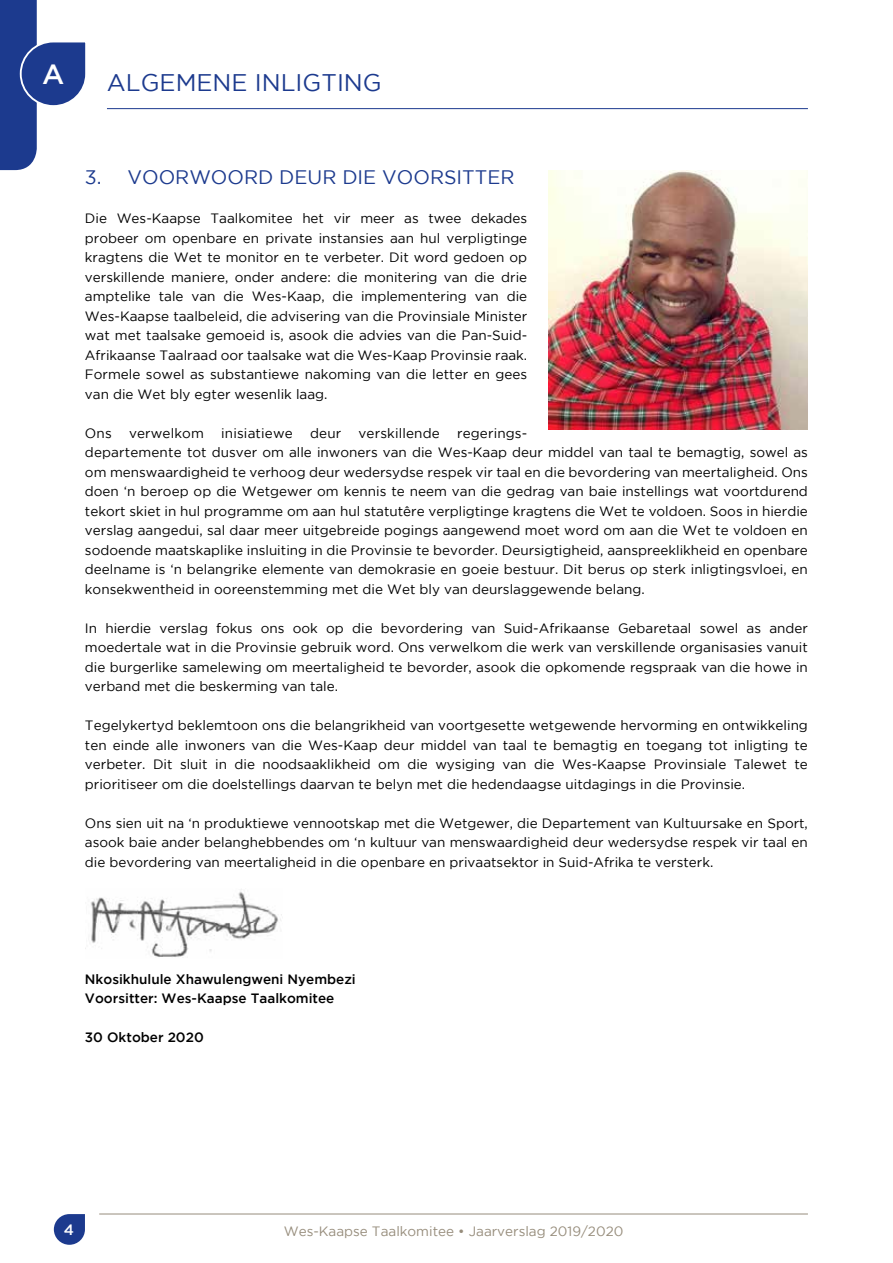
<style>
.page{position:relative;width:893px;height:1263px;background:#fff}
.page>*{position:absolute;margin:0;border:0;box-sizing:border-box;transform-origin:0 0}
.t1{font:500 27.75px "Gotham";color:#fff}
.t2{font:24px "Gotham";color:#1c3a8e}
.t3{font:19.5px "Gotham";color:#1c3a8e}
.t4{font:500 15px "Gotham";color:#fff}
.t5{font:13.5px/19.5px "Gotham";color:#000;text-align:justify}
.t6{font:500 13.5px/19.5px "Gotham";color:#000}
.t7{font:13.5px "Gotham";color:#978d7c}
</style>
<div class="page">
<svg style="left:54px;top:1214px;width:31px;height:31px"></svg>
<hr style="left:99px;top:1213px;width:709px;height:1px;background:#978d7c">
<hr style="left:107px;top:108px;width:701px;height:1px;background:#1c3a8e">
<svg style="left:0;top:0;width:86px;height:170px"></svg>
<img style="left:549px;top:170px;width:259px;height:259px">
<img style="left:85px;top:889px;width:197px;height:68px">
<h1 class="t1" style="left:42px;top:58px;width:24px">A</h1>
<h2 class="t2" style="left:107px;top:69px;width:276px">ALGEMENE INLIGTING</h2>
<h3 class="t3" style="left:85px;top:167px;width:431px">3. VOORWOORD DEUR DIE VOORSITTER</h3>
<p class="t5" style="left:85px;top:209px;width:444px">Die Wes-Kaapse Taalkomitee het vir meer as twee dekades probeer om openbare en private instansies aan hul verpligtinge kragtens die Wet te monitor en te verbeter. Dit word gedoen op verskillende maniere, onder andere: die monitering van die drie amptelike tale van die Wes-Kaap, die implementering van die Wes-Kaapse taalbeleid, die advisering van die Provinsiale Minister wat met taalsake gemoeid is, asook die advies van die Pan-Suid-Afrikaanse Taalraad oor taalsake wat die Wes-Kaap Provinsie raak.<br>Formele sowel as substantiewe nakoming van die letter en gees van die Wet bly egter wesenlik laag.</p>
<p class="t5" style="left:85px;top:423px;width:28px">Ons</p>
<p class="t5" style="left:129px;top:423px;width:76px">verwelkom</p>
<p class="t5" style="left:221px;top:423px;width:73px">inisiatiewe</p>
<p class="t5" style="left:310px;top:423px;width:33px">deur</p>
<p class="t5" style="left:359px;top:423px;width:83px">verskillende</p>
<p class="t5" style="left:85px;top:423px;width:724px;text-align:left;text-indent:372px">regerings-<br>departemente tot dusver om alle inwoners van die Wes-Kaap deur middel van taal te bemagtig, sowel as om menswaardigheid te verhoog deur wedersydse respek vir taal en die bevordering van meertaligheid. Ons doen ‘n beroep op die Wetgewer om kennis te neem van die gedrag van baie instellings wat voortdurend tekort skiet in hul programme om aan hul statutêre verpligtinge kragtens die Wet te voldoen. Soos in hierdie verslag aangedui, sal daar meer uitgebreide pogings aangewend moet word om aan die Wet te voldoen en sodoende maatskaplike insluiting in die Provinsie te bevorder. Deursigtigheid, aanspreeklikheid en openbare deelname is ‘n belangrike elemente van demokrasie en goeie bestuur. Dit berus op sterk inligtingsvloei, en konsekwentheid in ooreenstemming met die Wet bly van deurslaggewende belang.</p>
<p class="t5" style="left:85px;top:618px;width:724px">In hierdie verslag fokus ons ook op die bevordering van Suid-Afrikaanse Gebaretaal sowel as ander moedertale wat in die Provinsie gebruik word. Ons verwelkom die werk van verskillende organisasies vanuit die burgerlike samelewing om meertaligheid te bevorder, asook die opkomende regspraak van die howe in verband met die beskerming van tale.</p>
<p class="t5" style="left:85px;top:715px;width:724px">Tegelykertyd beklemtoon ons die belangrikheid van voortgesette wetgewende hervorming en ontwikkeling ten einde alle inwoners van die Wes-Kaap deur middel van taal te bemagtig en toegang tot inligting te verbeter. Dit sluit in die noodsaaklikheid om die wysiging van die Wes-Kaapse Provinsiale Talewet te prioritiseer om die doelstellings daarvan te belyn met die hedendaagse uitdagings in die Provinsie.</p>
<p class="t5" style="left:85px;top:813px;width:724px">Ons sien uit na ‘n produktiewe vennootskap met die Wetgewer, die Departement van Kultuursake en Sport, asook baie ander belanghebbendes om ‘n kultuur van menswaardigheid deur wedersydse respek vir taal en die bevordering van meertaligheid in die openbare en privaatsektor in Suid-Afrika te versterk.</p>
<p class="t6" style="left:85px;top:969px;width:272px">Nkosikhulule Xhawulengweni Nyembezi<br>Voorsitter: Wes-Kaapse Taalkomitee</p>
<p class="t6" style="left:85px;top:1027px;width:120px">30 Oktober 2020</p>
<p class="t4" style="left:64px;top:1221px;width:12px">4</p>
<p class="t7" style="left:284px;top:1223px;width:341px">Wes-Kaapse Taalkomitee • Jaarverslag 2019/2020</p>
</div>
